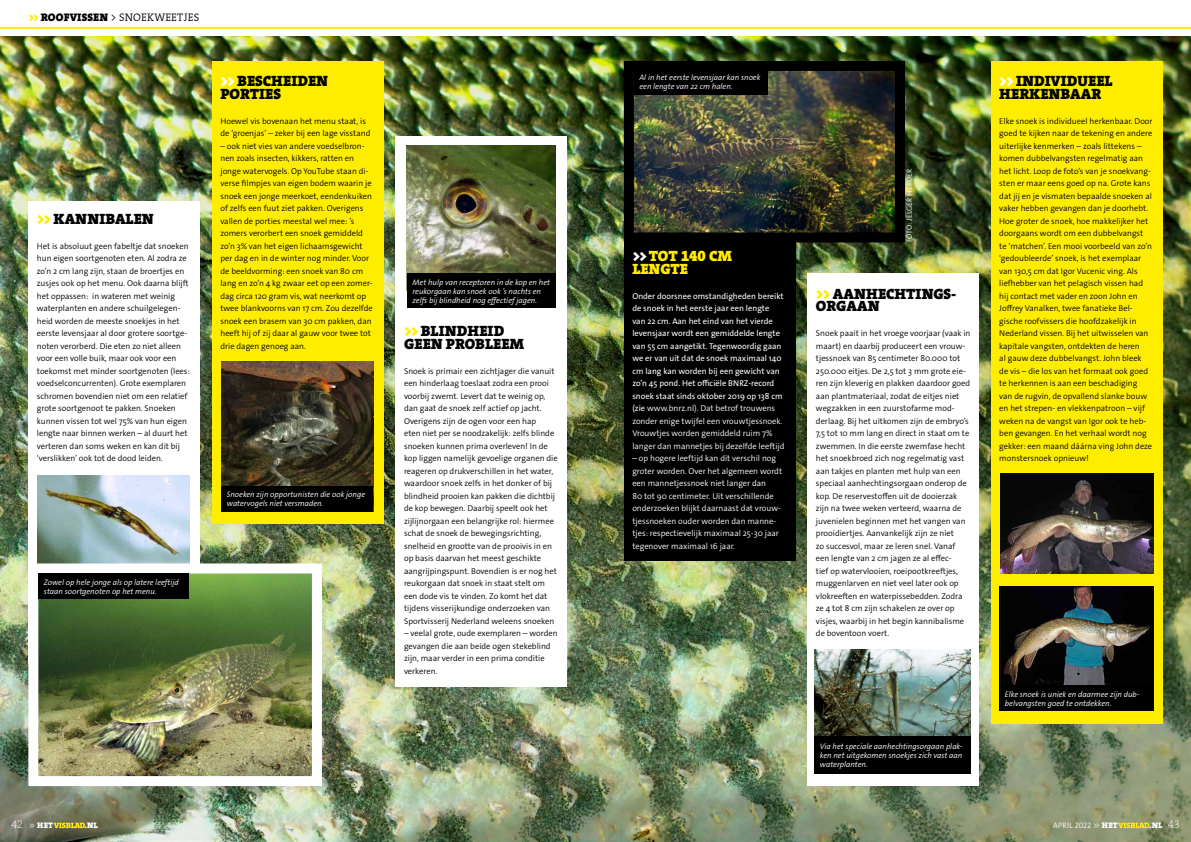
<style>
.page{position:relative;width:1191px;height:842px;background:#fff}
.page>*{position:absolute;margin:0;border:0;box-sizing:border-box;transform-origin:0 0}
.t1{font:15px/12.5px "The Serif HP9 Blk";color:#000}
.t2{font:15px/12.5px "The Serif HP9 Blk";color:#ffed00}
.t3{font:11px "The Serif HP4 Se Lig";letter-spacing:.015em;color:#000}
.t4{font:300 8.5px/12.5px "The Sans Os F";color:#000}
.t5{font:8.5px/12.5px "The Sans Os F";color:#fff}
.t6{font:300 8.5px/12.5px "The Sans Os F";color:#fff}
.t7{font:italic 300 8px/9px "The Sans Os F";color:#fff}
.t8{font:8px "The Serif HP9 Blk";letter-spacing:.03em;color:#fff}
.t9{font:300 8px "The Sans Os F";letter-spacing:.02em;color:#fff}
.t10{font:300 7.5px "The Sans Os F";letter-spacing:.015em;color:#fff}
.s1{font-family:"The Serif HP9 Blk";color:#ffed00}
.s2{font-family:"The Serif HP9 Blk"}
.s3{color:#ffed00}
.s4{color:#fff}
.s5{font-weight:300}
.s6{font-family:"The Serif HP2 Ex Lig";font-size:11px}
.s7{font-family:"The Sans Os F";font-weight:300}
.s8{font-family:"The Serif HP9 Blk";font-weight:400}
</style>
<div class="page">
<hr style="left:0;top:27px;width:1191px;height:2px;background:#ffed00">
<img style="left:0;top:36px;width:1191px;height:806px">
<div style="left:28px;top:201px;width:172px;height:462px;background:#fff"></div>
<div style="left:212px;top:61px;width:171px;height:463px;background:#ffed00"></div>
<div style="left:395px;top:136px;width:172px;height:550px;background:#fff"></div>
<div style="left:624px;top:236px;width:171px;height:325px;background:#000"></div>
<div style="left:990px;top:61px;width:172px;height:663px;background:#ffed00"></div>
<div style="left:807px;top:274px;width:172px;height:512px;background:#fff"></div>
<img style="left:37px;top:476px;width:153px;height:87px">
<img style="left:39px;top:574px;width:272px;height:201px">
<div style="left:28px;top:563px;width:294px;height:223px;border:10px solid #fff"></div>
<img style="left:221px;top:361px;width:152px;height:125px">
<img style="left:407px;top:146px;width:149px;height:128px">
<img style="left:635px;top:72px;width:259px;height:159px">
<div style="left:624px;top:61px;width:281px;height:181px;border:10px solid #000"></div>
<img style="left:999px;top:586px;width:154px;height:99px">
<img style="left:1000px;top:474px;width:153px;height:100px">
<img style="left:814px;top:650px;width:156px;height:86px">
<div style="left:38px;top:574px;width:151px;height:25px;background:#000"></div>
<div style="left:221px;top:486px;width:152px;height:25px;background:#000"></div>
<div style="left:634px;top:70px;width:133px;height:25px;background:#000"></div>
<div style="left:999px;top:685px;width:154px;height:26px;background:#000"></div>
<div style="left:814px;top:736px;width:156px;height:38px;background:#000"></div>
<div style="left:407px;top:274px;width:149px;height:34px;background:#000"></div>
<svg style="left:1118px;top:822px;width:31px;height:6px"></svg>
<svg style="left:54px;top:822px;width:31px;height:6px"></svg>
<p class="t3" style="left:28px;top:10px;width:172px"><span class="s1">&gt;&gt;</span><span class="s2">ROOFVISSEN</span> &gt; SNOEKWEETJES</p>
<h1 class="t1" style="left:37px;top:212px;width:118px"><span class="s3">&gt;&gt;</span> KANNIBALEN</h1>
<p class="t4" style="left:37px;top:239px;width:155px">Het is absoluut geen fabeltje dat snoeken hun eigen soortgenoten eten. Al zodra ze zo’n 2 cm lang zijn, staan de broertjes en zusjes ook op het menu. Ook daarna blijft het oppassen: in wateren met weinig waterplanten en andere schuilgelegen&shy;heid worden de meeste snoekjes in het eerste levensjaar al door grotere soortge&shy;noten verorberd. Die eten zo niet alleen voor een volle buik, maar ook voor een toekomst met minder soortgenoten (lees: voedselconcurrenten). Grote exemplaren schromen bovendien niet om een relatief grote soortgenoot te pakken. Snoeken kunnen vissen tot wel 75% van hun eigen lengte naar binnen werken – al duurt het verteren dan soms weken en kan dit bij ‘verslikken’ ook tot de dood leiden.</p>
<h1 class="t1" style="left:220px;top:75px;width:109px"><span class="s4">&gt;&gt;</span> BESCHEIDEN<br>PORTIES</h1>
<p class="t4" style="left:220px;top:114px;width:151px">Hoewel vis bovenaan het menu staat, is de ‘groenjas’ – zeker bij een lage visstand</p>
<p class="t4" style="left:220px;top:139px;width:154px">– ook niet vies van andere voedselbron&shy;nen zoals insecten, kikkers, ratten en jonge watervogels. Op YouTube staan di&shy;verse filmpjes van eigen bodem waarin je snoek een jonge meerkoet, eendenkuiken of zelfs een fuut ziet pakken. Overigens vallen de porties meestal wel mee: ’s zomers verorbert een snoek gemiddeld zo’n 3% van het eigen lichaamsgewicht per dag en in de winter nog minder. Voor de beeldvorming: een snoek van 80 cm lang en zo’n 4 kg zwaar eet op een zomer&shy;dag circa 120 gram vis, wat neerkomt op twee blankvoorns van 17 cm. Zou dezelfde snoek een brasem van 30 cm pakken, dan heeft hij of zij daar al gauw voor twee tot drie dagen genoeg aan.</p>
<p class="t7" style="left:227px;top:490px;width:140px">Snoeken zijn opportunisten die ook jonge watervogels niet versmaden.</p>
<p class="t7" style="left:44px;top:577px;width:136px">Zowel op hele jonge als op latere leeftijd staan soortgenoten op het menu.</p>
<p class="t7" style="left:412px;top:278px;width:139px">Met hulp van receptoren in de kop en het reukorgaan kan snoek ook ’s nachts en zelfs bij blindheid nog effectief jagen.</p>
<h1 class="t1" style="left:404px;top:325px;width:122px"><span class="s3">&gt;&gt;</span> BLINDHEID<br>GEEN PROBLEEM</h1>
<p class="t4" style="left:404px;top:364px;width:155px">Snoek is primair een zichtjager die vanuit een hinderlaag toeslaat zodra een prooi voorbij zwemt. Levert dat te weinig op, dan gaat de snoek zelf actief op jacht.<br>Overigens zijn de ogen voor een hap<br>eten niet per se noodzakelijk: zelfs blinde snoeken kunnen prima overleven! In de kop liggen namelijk gevoelige organen die reageren op drukverschillen in het water, waardoor snoek zelfs in het donker of bij blindheid prooien kan pakken die dichtbij de kop bewegen. Daarbij speelt ook het zijlijnorgaan een belangrijke rol: hiermee schat de snoek de bewegingsrichting, snelheid en grootte van de prooivis in en op basis daarvan het meest geschikte aangrijpingspunt. Bovendien is er nog het reukorgaan dat snoek in staat stelt om een dode vis te vinden. Zo komt het dat tijdens visserijkundige onderzoeken van Sportvisserij Nederland weleens snoeken</p>
<p class="t4" style="left:404px;top:627px;width:155px">– veelal grote, oude exemplaren – worden gevangen die aan beide ogen stekeblind zijn, maar verder in een prima conditie verkeren.</p>
<p class="t7" style="left:639px;top:73px;width:122px">Al in het eerste levensjaar kan snoek een lengte van 22 cm halen.</p>
<h1 class="t2" style="left:632px;top:250px;width:101px"><span class="s4">&gt;&gt;</span> TOT 140 CM<br>LENGTE</h1>
<p class="t5" style="left:632px;top:289px;width:154px">Onder doorsnee omstandigheden bereikt de snoek in het eerste jaar een lengte van 22 cm. Aan het eind van het vierde levensjaar wordt een gemiddelde lengte van 55 cm aangetikt. Tegenwoordig gaan we er van uit dat de snoek maximaal 140 cm lang kan worden bij een gewicht van zo’n 45 pond. Het officiële BNRZ-record snoek staat sinds oktober 2019 op 138 cm (zie <span class="s5">www.bnrz.nl). Dat betrof trouwens zonder enige twijfel een vrouwtjessnoek.<br>Vrouwtjes worden gemiddeld ruim 7% langer dan mannetjes bij dezelfde leeftijd</span></p>
<p class="t6" style="left:632px;top:452px;width:151px">– op hogere leeftijd kan dit verschil nog groter worden. Over het algemeen wordt een mannetjessnoek niet langer dan<br>80 tot 90 centimeter. Uit verschillende onderzoeken blijkt daarnaast dat vrouw&shy;tjessnoeken ouder worden dan manne&shy;tjes: respectievelijk maximaal 25-30 jaar tegenover maximaal 16 jaar.</p>
<p class="t10" style="left:904px;top:242px;width:75px;rotate:-90deg">FOTO: JELGER HERDER</p>
<h1 class="t1" style="left:816px;top:287px;width:142px"><span class="s3">&gt;&gt;</span> AANHECHTINGS-<br>ORGAAN</h1>
<p class="t4" style="left:816px;top:327px;width:156px">Snoek paait in het vroege voorjaar (vaak in maart) en daarbij produceert een vrouw&shy;tjessnoek van 85 centimeter 80.000 tot 250.000 eitjes. De 2,5 tot 3 mm grote eie&shy;ren zijn kleverig en plakken daardoor goed aan plantmateriaal, zodat de eitjes niet wegzakken in een zuurstofarme mod&shy;derlaag. Bij het uitkomen zijn de embryo’s 7,5 tot 10 mm lang en direct in staat om te zwemmen. In die eerste zwemfase hecht het snoekbroed zich nog regelmatig vast aan takjes en planten met hulp van een speciaal aanhechtingsorgaan onderop de kop. De reservestoffen uit de dooierzak zijn na twee weken verteerd, waarna de juvenielen beginnen met het vangen van prooidiertjes. Aanvankelijk zijn ze niet<br>zo succesvol, maar ze leren snel. Vanaf een lengte van 2 cm jagen ze al effec-<br>tief op watervlooien, roeipootkreeftjes, muggenlarven en niet veel later ook op vlokreeften en waterpissebedden. Zodra ze 4 tot 8 cm zijn schakelen ze over op visjes, waarbij in het begin kannibalisme de boventoon voert.</p>
<p class="t7" style="left:820px;top:742px;width:144px;text-align:justify">Via het speciale aanhechtingsorgaan plak&shy;ken net uitgekomen snoekjes zich vast aan waterplanten.</p>
<h1 class="t1" style="left:999px;top:75px;width:115px"><span class="s4">&gt;&gt;</span> INDIVIDUEEL<br>HERKENBAAR</h1>
<p class="t4" style="left:999px;top:114px;width:155px">Elke snoek is individueel herkenbaar. Door goed te kijken naar de tekening en andere uiterlijke kenmerken – zoals littekens – komen dubbelvangsten regelmatig aan het licht. Loop de foto’s van je snoekvang&shy;sten er maar eens goed op na. Grote kans dat jij en je vismaten bepaalde snoeken al vaker hebben gevangen dan je doorhebt.<br>Hoe groter de snoek, hoe makkelijker het doorgaans wordt om een dubbelvangst te ‘matchen’. Een mooi voorbeeld van zo’n ‘gedoubleerde’ snoek, is het exemplaar van 130,5 cm dat Igor Vucenic ving. Als liefhebber van het pelagisch vissen had hij contact met vader en zoon John en Joffrey Vanalken, twee fanatieke Bel&shy;gische roofvissers die hoofdzakelijk in Nederland vissen. Bij het uitwisselen van kapitale vangsten, ontdekten de heren<br>al gauw deze dubbelvangst. John bleek de vis – die los van het formaat ook goed te herkennen is aan een beschadiging van de rugvin, de opvallend slanke bouw en het strepen- en vlekkenpatroon – vijf weken na de vangst van Igor ook te heb&shy;ben gevangen. En het verhaal wordt nog gekker: een maand dáárna ving John deze monstersnoek opnieuw!</p>
<p class="t7" style="left:1005px;top:689px;width:136px">Elke snoek is uniek en daarmee zijn dub&shy;belvangsten goed te ontdekken.</p>
<p class="t8" style="left:11px;top:820px;width:43px"><span class="s6">42</span> <span class="s7">&gt;&gt;</span> HET</p>
<p class="t8" style="left:85px;top:820px;width:15px">.NL</p>
<p class="t9" style="left:1053px;top:820px;width:66px">APRIL 2022 &gt;&gt; <span class="s8">HET</span></p>
<p class="t8" style="left:1149px;top:820px;width:32px">.NL <span class="s6">43</span></p>
</div>
